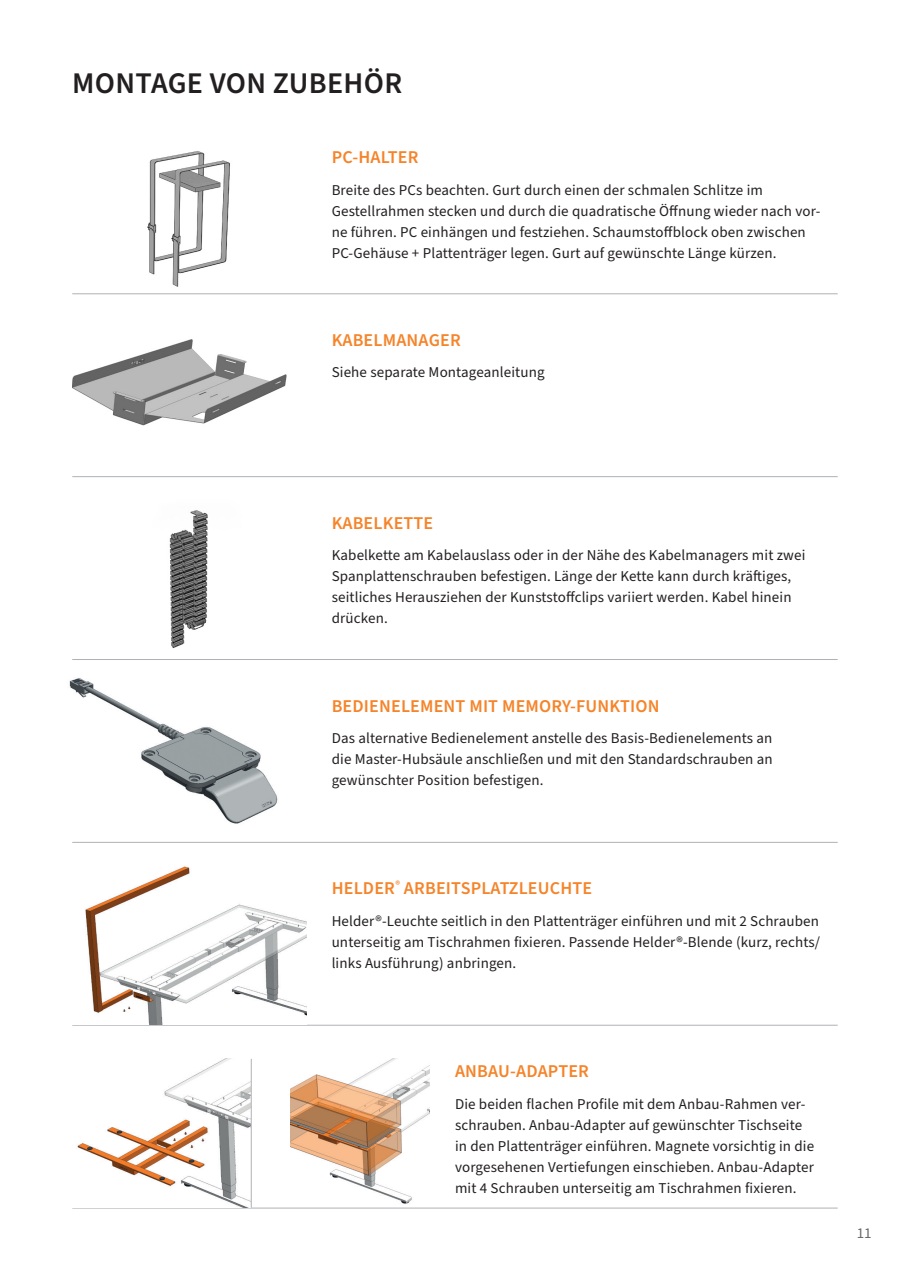
<style>
.page{position:relative;width:910px;height:1280px;background:#fff}
.page>*{position:absolute;margin:0;border:0;box-sizing:border-box;transform-origin:0 0}
.t1{font:600 30px "Source Sans Pro";letter-spacing:.01em;color:#231f20}
.t2{font:600 18px "Source Sans Pro";letter-spacing:.01em;color:#f5842a}
.t3{font:15px/21px "Source Sans Pro";letter-spacing:.01em;color:#231f20}
.t4{font:15px "Source Sans Pro";color:#6b6b6e}
</style>
<div class="page">
<img style="left:290px;top:1059px;width:139px;height:149px">
<img style="left:169px;top:510px;width:39px;height:138px">
<img style="left:72px;top:339px;width:215px;height:87px">
<img style="left:147px;top:151px;width:83px;height:136px">
<hr style="left:72px;top:293px;width:766px;height:1px;background:#b0b1b5">
<hr style="left:72px;top:476px;width:766px;height:1px;background:#b0b1b5">
<hr style="left:72px;top:659px;width:766px;height:1px;background:#b0b1b5">
<hr style="left:72px;top:842px;width:766px;height:1px;background:#b0b1b5">
<hr style="left:72px;top:1025px;width:766px;height:1px;background:#b0b1b5">
<hr style="left:72px;top:1208px;width:766px;height:1px;background:#b0b1b5">
<svg style="left:77px;top:1059px;width:174px;height:149px"></svg>
<hr style="left:251px;top:1059px;width:1px;height:149px;background:#b0b1b5">
<img style="left:85px;top:866px;width:221px;height:159px">
<img style="left:69px;top:678px;width:209px;height:146px">
<h1 class="t1" style="left:72px;top:63px;width:331px">MONTAGE VON ZUBEHÖR</h1>
<p class="t2" style="left:332px;top:145px;width:88px">PC-HALTER</p>
<p class="t3" style="left:332px;top:179px;width:490px">Breite des PCs beachten. Gurt durch einen der schmalen Schlitze im Gestellrahmen stecken und durch die quadratische Öffnung wieder nach vor&shy;ne führen. PC einhängen und festziehen. Schaumstoffblock oben zwischen PC-Gehäuse + Plattenträger legen. Gurt auf gewünschte Länge kürzen.</p>
<p class="t2" style="left:332px;top:328px;width:131px">KABELMANAGER</p>
<p class="t3" style="left:332px;top:362px;width:215px">Siehe separate Montageanleitung</p>
<p class="t2" style="left:332px;top:511px;width:103px">KABELKETTE</p>
<p class="t3" style="left:332px;top:545px;width:475px">Kabelkette am Kabelauslass oder in der Nähe des Kabelmanagers mit zwei Spanplattenschrauben befestigen. Länge der Kette kann durch kräftiges, seitliches Herausziehen der Kunststoffclips variiert werden. Kabel hinein drücken.</p>
<p class="t2" style="left:332px;top:694px;width:329px">BEDIENELEMENT MIT MEMORY-FUNKTION</p>
<p class="t3" style="left:332px;top:728px;width:442px;text-align:justify">Das alternative Bedienelement anstelle des Basis-Bedienelements an die Master-Hubsäule anschließen und mit den Standardschrauben an gewünschter Position befestigen.</p>
<p class="t2" style="left:332px;top:876px;width:262px">HELDER<sup>®</sup> ARBEITSPLATZLEUCHTE</p>
<p class="t3" style="left:332px;top:911px;width:490px;text-align:justify">Helder®-Leuchte seitlich in den Plattenträger einführen und mit 2 Schrauben unterseitig am Tischrahmen fixieren. Passende Helder®-Blende (kurz, rechts/ links Ausführung) anbringen.</p>
<p class="t2" style="left:455px;top:1059px;width:135px">ANBAU-ADAPTER</p>
<p class="t3" style="left:455px;top:1094px;width:361px">Die beiden flachen Profile mit dem Anbau-Rahmen ver&shy;schrauben. Anbau-Adapter auf gewünschter Tischseite in den Plattenträger einführen. Magnete vorsichtig in die vorgesehenen Vertiefungen einschieben. Anbau-Adapter mit 4 Schrauben unterseitig am Tischrahmen fixieren.</p>
<p class="t4" style="left:857px;top:1223px;width:16px">11</p>
</div>
